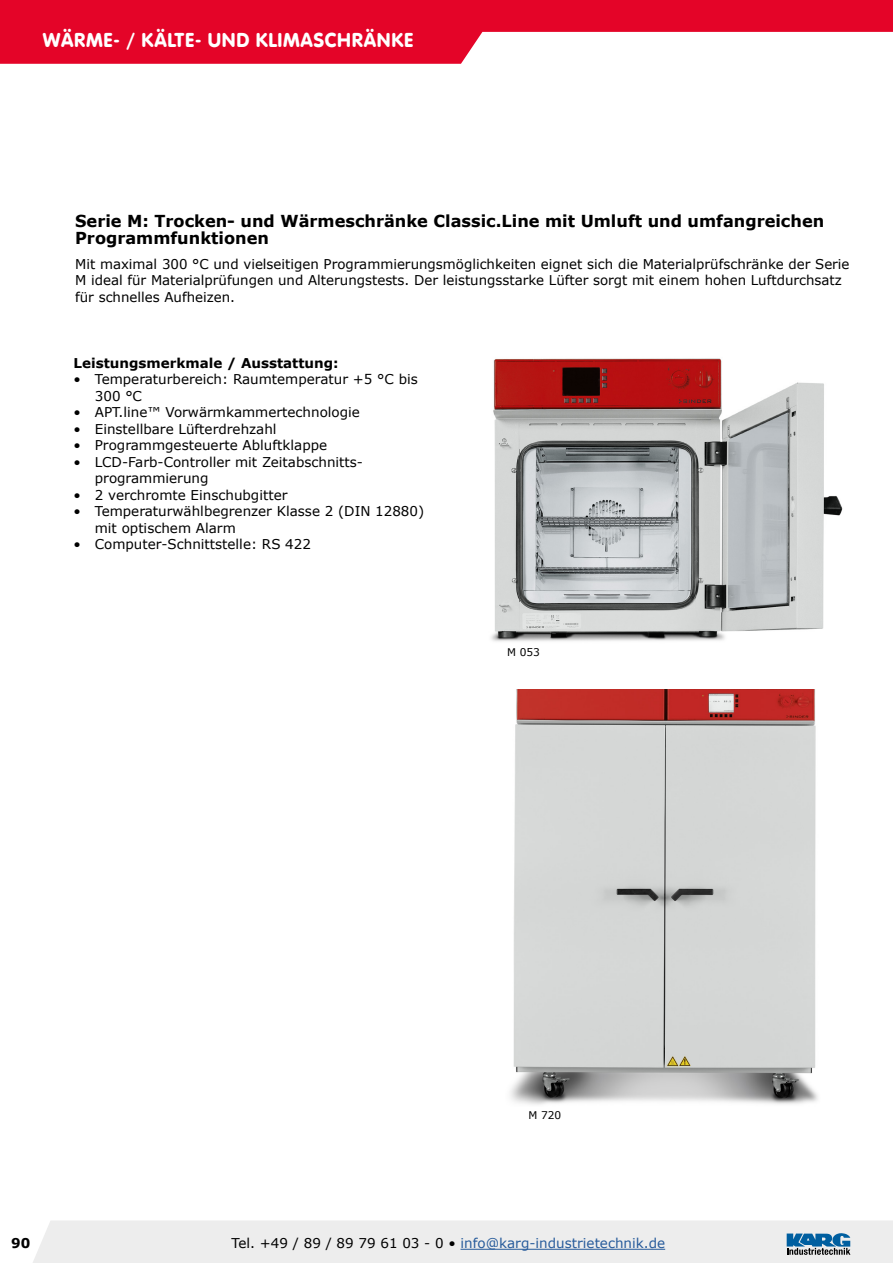
<style>
.page{position:relative;width:893px;height:1263px;background:#fff}
.page>*{position:absolute;margin:0;border:0;box-sizing:border-box;transform-origin:0 0}
.t1{font:21px "VAG Round";color:#fff}
._08_Unterüberschrift{font:700 16.5px/16.5px "Verdana";color:#000}
._08_Fließtext{font:13.5px/16.5px "Verdana";color:#000}
.t2{font:13.5px "Verdana";color:#275b9b}
._08_Eigenschaften{font:700 13.5px "Verdana";color:#000}
._08_Tabelleninhalt_l{font:10.65px "Verdana";color:#000}
.s1{color:#000}
</style>
<div class="page">
<svg style="left:0;top:0;width:893px;height:64px;fill:#e40428"></svg>
<div style="left:33px;top:1221px;width:860px;height:42px;background:#ededed"></div>
<hr style="left:460px;top:1249px;width:205px;height:1px;background:#275b9b">
<img style="left:491px;top:358px;width:352px;height:284px">
<img style="left:510px;top:689px;width:308px;height:416px">
<h1 class="t1" style="left:43px;top:28px;width:373px">WÄRME- / KÄLTE- UND KLIMASCHRÄNKE</h1>
<p class="_08_Unterüberschrift" style="left:75px;top:213px;width:751px">Serie M: Trocken- und Wärmeschränke Classic.Line mit Umluft und umfangreichen<br>Programmfunktionen</p>
<p class="_08_Fließtext" style="left:75px;top:255px;width:776px">Mit maximal 300 °C und vielseitigen Programmierungsmöglichkeiten eignet sich die Materialprüfschränke der Serie<br>M ideal für Materialprüfungen und Alterungstests. Der leistungsstarke Lüfter sorgt mit einem hohen Luftdurchsatz für schnelles Aufheizen.</p>
<p class="_08_Eigenschaften" style="left:74px;top:353px;width:267px">Leistungsmerkmale / Ausstattung:</p>
<p class="_08_Fließtext" style="left:95px;top:371px;width:325px;text-indent:-21px">• Temperaturbereich: Raumtemperatur +5 °C bis<br>300 °C</p>
<p class="_08_Fließtext" style="left:74px;top:404px;width:288px">• APT.line™ Vorwärmkammertechnologie</p>
<p class="_08_Fließtext" style="left:74px;top:420px;width:205px">• Einstellbare Lüfterdrehzahl</p>
<p class="_08_Fließtext" style="left:74px;top:437px;width:255px">• Programmgesteuerte Abluftklappe</p>
<p class="_08_Fließtext" style="left:95px;top:453px;width:270px;text-indent:-21px">• LCD-Farb-Controller mit Zeitabschnitts&shy;programmierung</p>
<p class="_08_Fließtext" style="left:74px;top:486px;width:215px">• 2 verchromte Einschubgitter</p>
<p class="_08_Fließtext" style="left:95px;top:503px;width:331px;text-indent:-21px">• Temperaturwählbegrenzer Klasse 2 (DIN 12880) mit optischem Alarm</p>
<p class="_08_Fließtext" style="left:74px;top:536px;width:239px">• Computer-Schnittstelle: RS 422</p>
<p class="_08_Tabelleninhalt_l" style="left:507px;top:644px;width:34px">M 053</p>
<p class="_08_Tabelleninhalt_l" style="left:528px;top:1108px;width:34px">M 720</p>
<p class="_08_Eigenschaften" style="left:11px;top:1233px;width:21px">90</p>
<p class="t2" style="left:232px;top:1234px;width:435px"><span class="s1">Tel. +49 / 89 / 89 79 61 03 - 0 •</span> info@karg-industrietechnik.de</p>
</div>
